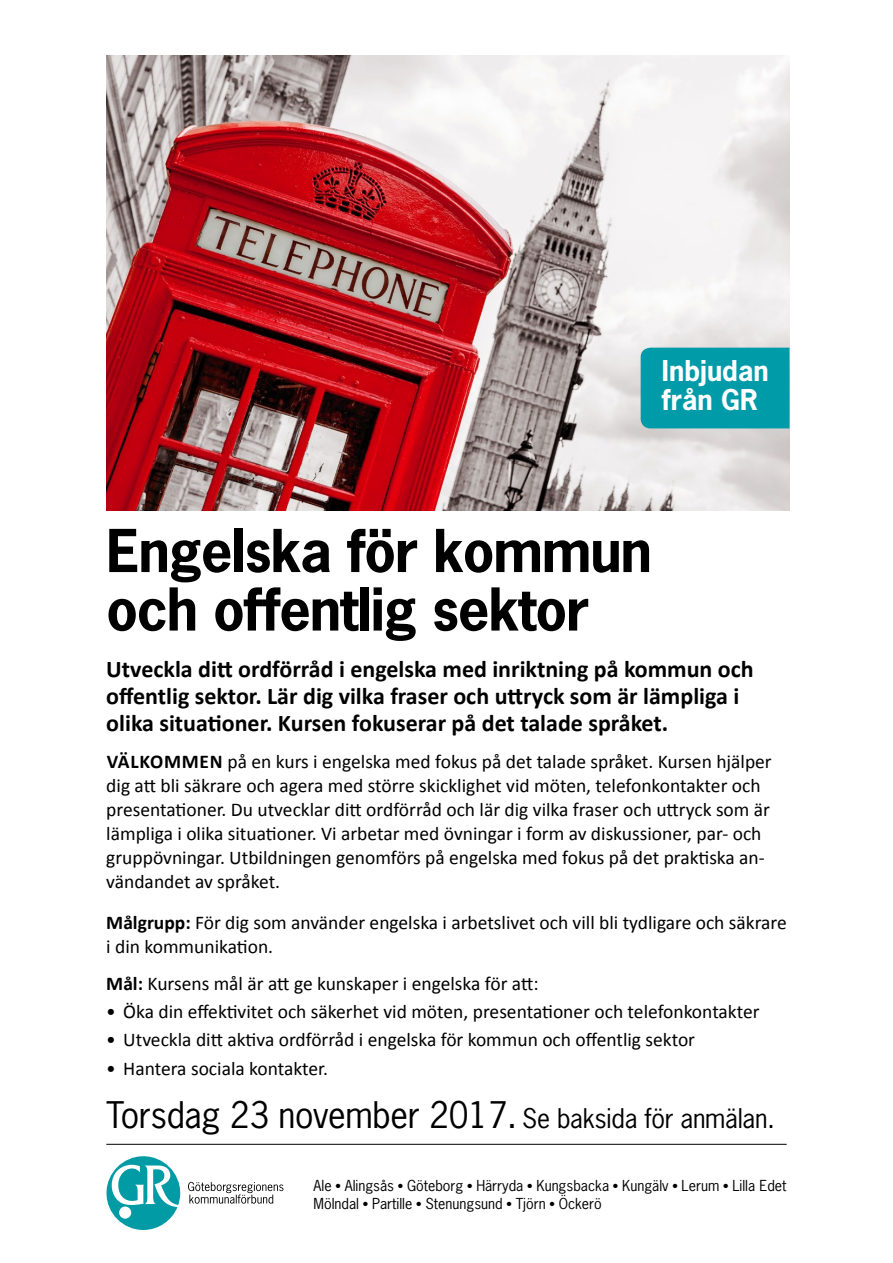
<style>
.page{position:relative;width:893px;height:1263px;background:#fff}
.page>*{position:absolute;margin:0;border:0;box-sizing:border-box;transform-origin:0 0}
.t1{font:700 55.5px/58.5px "News Gothic";letter-spacing:-.02em;color:#000}
.t2{font:34.5px "News Gothic";letter-spacing:-.01em;color:#000}
.t3{font:700 27px/28.5px "News Gothic";color:#fff}
.t4{font:700 24px/27px "Calibri";color:#000}
.t5{font:19.5px/24px "Calibri";color:#000}
.t6{font:14.25px/18.8px "News Gothic";color:#000}
.s1{font-weight:700}
.s2{font-size:25.5px}
</style>
<div class="page">
<svg style="left:188px;top:1182px;width:95px;height:22px"></svg>
<svg style="left:106px;top:1156px;width:74px;height:74px"></svg>
<hr style="left:106px;top:1144px;width:681px;height:1px;background:#000">
<img style="left:106px;top:55px;width:683px;height:455px">
<div style="left:641px;top:348px;width:148px;height:80px;background:#009ba9"></div>
<h3 class="t3" style="left:662px;top:356px;width:108px">Inbjudan från GR</h3>
<h1 class="t1" style="left:106px;top:521px;width:547px">Engelska för kommun och offentlig sektor</h1>
<p class="t4" style="left:106px;top:656px;width:649px">Utveckla ditt ordförråd i engelska med inriktning på kommun och offentlig sektor. Lär dig vilka fraser och uttryck som är lämpliga i olika situationer. Kursen fokuserar på det talade språket.</p>
<p class="t5" style="left:106px;top:749px;width:667px"><span class="s1">VÄLKOMMEN</span> på en kurs i engelska med fokus på det talade språket. Kursen hjälper dig att bli säkrare och agera med större skicklighet vid möten, telefonkontakter och presentationer. Du utvecklar ditt ordförråd och lär dig vilka fraser och uttryck som är lämpliga i olika situationer. Vi arbetar med övningar i form av diskussioner, par- och gruppövningar. Utbildningen genomförs på engelska med fokus på det praktiska an&shy;vändandet av språket.</p>
<p class="t5" style="left:106px;top:910px;width:682px"><span class="s1">Målgrupp:</span> För dig som använder engelska i arbetslivet och vill bli tydligare och säkrare i din kommunikation.</p>
<p class="t5" style="left:106px;top:971px;width:434px"><span class="s1">Mål:</span> Kursens mål är att ge kunskaper i engelska för att:</p>
<p class="t5" style="left:106px;top:999px;width:655px">• Öka din effektivitet och säkerhet vid möten, presentationer och telefonkontakter</p>
<p class="t5" style="left:106px;top:1028px;width:590px">• Utveckla ditt aktiva ordförråd i engelska för kommun och offentlig sektor</p>
<p class="t5" style="left:106px;top:1056px;width:223px">• Hantera sociala kontakter.</p>
<h2 class="t2" style="left:106px;top:1093px;width:670px">Torsdag 23 november 2017. <span class="s2">Se baksida för anmälan.</span></h2>
<p class="t6" style="left:314px;top:1176px;width:474px">Ale ● Alingsås ● Göteborg ● Härryda ● Kungsbacka ● Kungälv ● Lerum ● Lilla Edet<br>Mölndal ● Partille ● Stenungsund ● Tjörn ● Öckerö</p>
</div>
